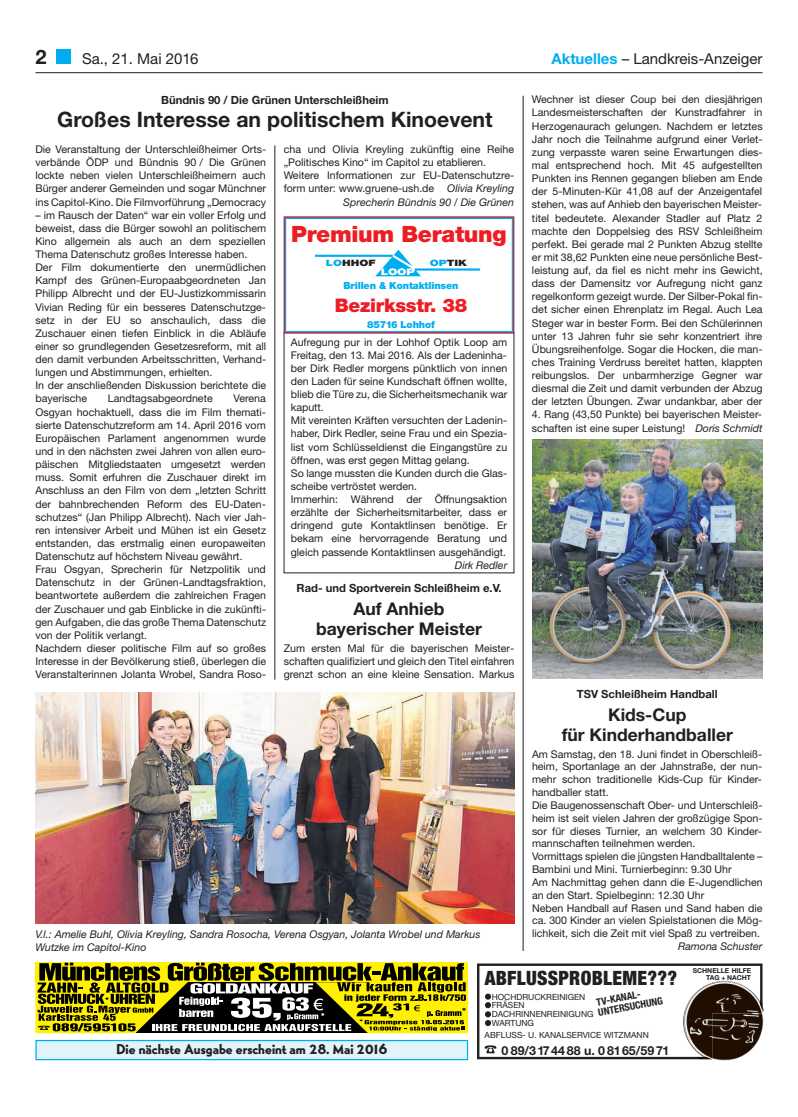
<style>
.page{position:relative;width:798px;height:1117px;background:#fff}
.page>*{position:absolute;margin:0;border:0;box-sizing:border-box;transform-origin:0 0}
.t1{font:900 22.5px "Helvetica Neue";letter-spacing:-.01em;color:#ee1d23}
.t2{font:700 21.25px "Helvetica Neue";color:#231f20}
.t3{font:700 20px "Helvetica Neue";color:#231f20}
.t4{font:900 condensed 19.75px "Helvetica Neue";letter-spacing:.015em;color:#231f20}
.t5{font:900 18.75px "Helvetica Neue";letter-spacing:-.01em;color:#ee1d23}
.t6{font:700 17.5px/20px "Helvetica Neue";color:#231f20;text-align:center}
.t7{font:15px "Helvetica Neue";color:#231f20}
.t8{font:800 13.75px "Bernhard Gothic BQ";color:#231f20}
.t9{font:700 12.38px "Helvetica Neue";color:#231f20}
.t10{font:700 11.25px "Helvetica Neue";color:#231f20}
.t11{font:10.62px/13.1px "Helvetica Neue";color:#231f20}
.t12{font:italic 10.62px/13.1px "Helvetica Neue";color:#231f20}
.t13{font:700 condensed 10.12px/10.1px "Helvetica Neue";color:#231f20}
.t14{font:900 9.75px "Helvetica Neue";letter-spacing:-.01em;color:#00aeef}
.t15{font:900 9.12px "Helvetica Neue";color:#fff;scale:1.3 1}
.t16{font:900 8.75px "Helvetica Neue";color:#231f20;scale:1.3 1}
.t17{font:8.5px/8.8px "Helvetica Neue";color:#231f20}
.t18{font:700 6.75px/6.8px "Helvetica Neue";color:#231f20;text-align:right}
.s1{font-weight:700;color:#00aeef}
.s2{font-style:italic}
.s3{color:#00aeef}
</style>
<div class="page">
<div style="left:57px;top:50px;width:14px;height:14px;background:#00aeef"></div>
<hr style="left:274px;top:145px;width:1px;height:534px;background:#231f20">
<hr style="left:522px;top:96px;width:1px;height:854px;background:#231f20">
<hr style="left:35px;top:72px;width:727px;height:1px;background:#231f20">
<svg style="left:477px;top:963px;width:286px;height:97px"></svg>
<div style="left:37px;top:1040px;width:429px;height:18px;background:#e1f4fc"></div>
<div style="left:35px;top:1039px;width:433px;height:20px;border:1px solid #00aeef"></div>
<img style="left:35px;top:692px;width:479px;height:231px">
<div style="left:283px;top:216px;width:231px;height:117px;border:2px solid #00aeef"></div>
<div style="left:283px;top:216px;width:231px;height:117px;border:1px solid #ee1d23"></div>
<svg style="left:375px;top:250px;width:46px;height:26px"></svg>
<hr style="left:415px;top:268px;width:65px;height:2px;background:#00aeef">
<hr style="left:315px;top:255px;width:77px;height:2px;background:#00aeef">
<img style="left:532px;top:439px;width:230px;height:239px">
<svg style="left:35px;top:962px;width:433px;height:70px;background:#7e791a"></svg>
<h3 class="t3" style="left:35px;top:44px;width:13px">2</h3>
<h3 class="t7" style="left:82px;top:50px;width:118px">Sa., 21. Mai 2016</h3>
<h3 class="t7" style="left:551px;top:50px;width:212px"><span class="s1">Aktuelles</span> – Landkreis-Anzeiger</h3>
<p class="t10" style="left:161px;top:93px;width:229px">Bündnis 90 / Die Grünen Unterschleißheim</p>
<h2 class="t2" style="left:57px;top:107px;width:437px">Großes Interesse an politischem Kinoevent</h2>
<p class="t11" style="left:531px;top:93px;width:232px;text-align:justify">Wechner ist dieser Coup bei den diesjährigen Landesmeisterschaften der Kunstradfahrer in Herzogenaurach gelungen. Nachdem er letztes Jahr noch die Teilnahme aufgrund einer Verlet&shy;zung verpasste waren seine Erwartungen dies&shy;mal entsprechend hoch. Mit 45 aufgestellten Punkten ins Rennen gegangen blieben am Ende der 5-Minuten-Kür 41,08 auf der Anzeigentafel stehen, was auf Anhieb den bayerischen Meister&shy;titel bedeutete. Alexander Stadler auf Platz 2 machte den Doppelsieg des RSV Schleißheim perfekt. Bei gerade mal 2 Punkten Abzug stellte er mit 38,62 Punkten eine neue persönliche Best&shy;leistung auf, da fiel es nicht mehr ins Gewicht, dass der Damensitz vor Aufregung nicht ganz regelkonform gezeigt wurde. Der Silber-Pokal fin&shy;det sicher einen Ehrenplatz im Regal. Auch Lea Steger war in bester Form. Bei den Schülerinnen unter 13 Jahren fuhr sie sehr konzentriert ihre Übungsreihenfolge. Sogar die Hocken, die man&shy;ches Training Verdruss bereitet hatten, klappten reibungslos. Der unbarmherzige Gegner war diesmal die Zeit und damit verbunden der Abzug der letzten Übungen. Zwar undankbar, aber der</p>
<p class="t11" style="left:531px;top:408px;width:232px">4. Rang (43,50 Punkte) bei bayerischen Meister&shy;schaften ist eine super Leistung! <span class="s2">Doris Schmidt</span></p>
<p class="t11" style="left:35px;top:142px;width:232px;text-align:justify">Die Veranstaltung der Unterschleißheimer Orts&shy;verbände ÖDP und Bündnis 90 / Die Grünen lockte neben vielen Unterschleißheimern auch Bürger anderer Gemeinden und sogar Münchner ins Capitol-Kino. Die Filmvorführung „Democracy</p>
<p class="t11" style="left:35px;top:208px;width:232px">– im Rausch der Daten“ war ein voller Erfolg und beweist, dass die Bürger sowohl an politischem Kino allgemein als auch an dem speziellen Thema Datenschutz großes Interesse haben.<br>Der Film dokumentierte den unermüdlichen Kampf des Grünen-Europaabgeordneten Jan Philipp Albrecht und der EU-Justizkommissarin Vivian Reding für ein besseres Datenschutzge&shy;setz in der EU so anschaulich, dass die Zuschauer einen tiefen Einblick in die Abläufe einer so grundlegenden Gesetzesreform, mit all den damit verbunden Arbeitsschritten, Verhand&shy;lungen und Abstimmungen, erhielten.<br>In der anschließenden Diskussion berichtete die bayerische</p>
<p class="t11" style="left:283px;top:142px;width:232px">cha und Olivia Kreyling zukünftig eine Reihe</p>
<p class="t11" style="left:283px;top:155px;width:204px">„Politisches Kino“ im Capitol zu etablieren.</p>
<p class="t11" style="left:283px;top:169px;width:232px">Weitere Informationen zur EU-Datenschutzre-</p>
<p class="t11" style="left:283px;top:182px;width:232px">form unter: www.gruene-ush.de <span class="s2">Olivia Kreyling</span></p>
<p class="t12" style="left:343px;top:195px;width:172px">Sprecherin Bündnis 90 / Die Grünen</p>
<h1 class="t1" style="left:291px;top:220px;width:217px">Premium Beratung</h1>
<p class="t16" style="left:429px;top:257px;width:30px"><span class="s3">OP</span>TIK</p>
<p class="t14" style="left:343px;top:279px;width:117px">Brillen &amp; Kontaktlinsen</p>
<h3 class="t5" style="left:334px;top:293px;width:134px">Bezirksstr. 38</h3>
<p class="t14" style="left:367px;top:319px;width:69px">85716 Lohhof</p>
<p class="t16" style="left:326px;top:258px;width:40px"><span class="s3">LO</span>HHOF</p>
<p class="t15" style="left:380px;top:267px;width:28px">LOOP</p>
<p class="t11" style="left:291px;top:335px;width:218px">Aufregung pur in der Lohhof Optik Loop am Freitag, den 13. Mai 2016. Als der Ladeninha&shy;ber Dirk Redler morgens pünktlich von innen den Laden für seine Kundschaft öffnen wollte, blieb die Türe zu, die Sicherheitsmechanik war kaputt.<br>Mit vereinten Kräften versuchten der Ladenin&shy;haber, Dirk Redler, seine Frau und ein Spezia&shy;list vom Schlüsseldienst die Eingangstüre zu öffnen, was erst gegen Mittag gelang.<br>So lange mussten die Kunden durch die Glas&shy;scheibe vertröstet werden.<br>Immerhin: Während der Öffnungsaktion erzählte der Sicherheitsmitarbeiter, dass er dringend gute Kontaktlinsen benötige. Er bekam eine hervorragende Beratung und gleich passende Kontaktlinsen ausgehändigt.</p>
<p class="t12" style="left:454px;top:558px;width:54px">Dirk Redler</p>
<p class="t10" style="left:296px;top:580px;width:206px">Rad- und Sportverein Schleißheim e.V.</p>
<h3 class="t6" style="left:316px;top:598px;width:167px">Auf Anhieb bayerischer Meister</h3>
<p class="t11" style="left:283px;top:641px;width:232px;text-align:justify">Zum ersten Mal für die bayerischen Meister&shy;schaften qualifiziert und gleich den Titel einfahren grenzt schon an eine kleine Sensation. Markus</p>
<p class="t11" style="left:35px;top:392px;width:232px;text-indent:198px">Verena Osgyan hochaktuell, dass die im Film themati&shy;sierte Datenschutzreform am 14. April 2016 vom Europäischen Parlament angenommen wurde und in den nächsten zwei Jahren von allen euro&shy;päischen Mitgliedstaaten umgesetzt werden muss. Somit erfuhren die Zuschauer direkt im Anschluss an den Film von dem „letzten Schritt der bahnbrechenden Reform des EU-Daten&shy;schutzes“ (Jan Philipp Albrecht). Nach vier Jah&shy;ren intensiver Arbeit und Mühen ist ein Gesetz entstanden, das erstmalig einen europaweiten Datenschutz auf höchstem Niveau gewährt.<br>Frau Osgyan, Sprecherin für Netzpolitik und Datenschutz in der Grünen-Landtagsfraktion, beantwortete außerdem die zahlreichen Fragen der Zuschauer und gab Einblicke in die zukünfti&shy;gen Aufgaben, die das große Thema Datenschutz von der Politik verlangt.<br>Nachdem dieser politische Film auf so großes Interesse in der Bevölkerung stieß, überlegen die Veranstalterinnen Jolanta Wrobel, Sandra Roso-</p>
<p class="t11" style="left:108px;top:392px;width:106px">Landtagsabgeordnete</p>
<p class="t12" style="left:35px;top:926px;width:446px">V.l.: Amelie Buhl, Olivia Kreyling, Sandra Rosocha, Verena Osgyan, Jolanta Wrobel und Markus<br>Wutzke im Capitol-Kino</p>
<p class="t10" style="left:576px;top:686px;width:142px">TSV Schleißheim Handball</p>
<h3 class="t6" style="left:561px;top:704px;width:173px">Kids-Cup<br>für Kinderhandballer</h3>
<p class="t11" style="left:531px;top:747px;width:232px">Am Samstag, den 18. Juni findet in Oberschleiß&shy;heim, Sportanlage an der Jahnstraße, der nun&shy;mehr schon traditionelle Kids-Cup für Kinder&shy;handballer statt.<br>Die Baugenossenschaft Ober- und Unterschleiß&shy;heim ist seit vielen Jahren der großzügige Spon&shy;sor für dieses Turnier, an welchem 30 Kinder&shy;mannschaften teilnehmen werden.<br>Vormittags spielen die jüngsten Handballtalente – Bambini und Mini. Turnierbeginn: 9.30 Uhr<br>Am Nachmittag gehen dann die E-Jugendlichen an den Start. Spielbeginn: 12.30 Uhr<br>Neben Handball auf Rasen und Sand haben die ca. 300 Kinder an vielen Spielstationen die Mög&shy;lichkeit, sich die Zeit mit viel Spaß zu vertreiben.</p>
<p class="t12" style="left:677px;top:939px;width:86px">Ramona Schuster</p>
<p class="t8" style="left:116px;top:1043px;width:272px">Die nächste Ausgabe erscheint am 28. Mai 2016</p>
<h3 class="t4" style="left:484px;top:965px;width:194px">ABFLUSSPROBLEME???</h3>
<p class="t13" style="left:595px;top:996px;width:67px;rotate:-10deg">TV-KANAL-<br>UNTERSUCHUNG</p>
<p class="t17" style="left:491px;top:991px;width:103px">HOCHDRUCKREINIGEN<br>FRÄSEN<br>DACHRINNENREINIGUNG<br>WARTUNG</p>
<p class="t17" style="left:484px;top:1030px;width:166px">ABFLUSS- U. KANALSERVICE WITZMANN</p>
<p class="t9" style="left:501px;top:1042px;width:169px">0 89/31744 88 u. 0 8165/59 71</p>
<p class="t18" style="left:692px;top:966px;width:60px">SCHNELLE HILFE<br>TAG + NACHT</p>
</div>
